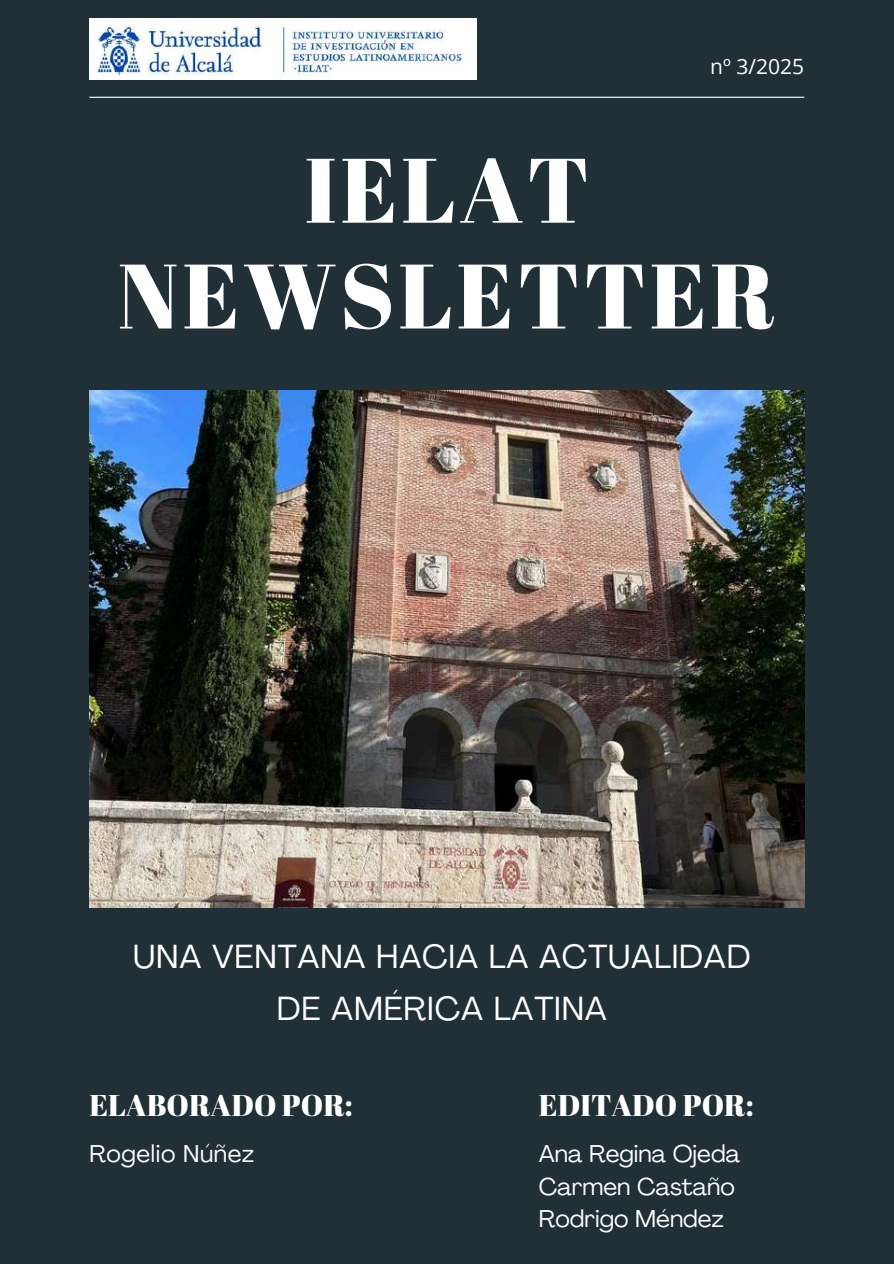
<style>
.page{position:relative;width:894px;height:1264px;background:#fff}
.page>*{position:absolute;margin:0;border:0;box-sizing:border-box;transform-origin:0 0}
.t1{font:91.2px/105.8px "Abril Fatface";letter-spacing:.04em;color:#fff;text-align:center}
.t2{font:33px/51.8px "Agrandir";letter-spacing:.025em;color:#fff;text-align:center}
.t3{font:30px "Abril Fatface";color:#fff}
.t4{font:24px/32.7px "Agrandir";color:#fff}
.t5{font:24px "Agrandir";letter-spacing:.025em;color:#fff}
.t6{font:21px "Open Sans";color:#fff}
</style>
<div class="page">
<div style="left:0;top:0;width:893px;height:1263px;background:#213036"></div>
<img style="left:89px;top:390px;width:715px;height:518px">
<hr style="left:89px;top:97px;width:715px;height:1px;background:#fff">
<img style="left:89px;top:18px;width:387px;height:62px">
<p class="t6" style="left:710px;top:52px;width:95px">nº 3/2025</p>
<h1 class="t1" style="left:118px;top:135px;width:659px">IELAT<br>NEWSLETTER</h1>
<p class="t2" style="left:133px;top:934px;width:618px">UNA VENTANA HACIA LA ACTUALIDAD<br>DE AMÉRICA LATINA</p>
<p class="t3" style="left:89px;top:1084px;width:265px">ELABORADO POR:</p>
<p class="t5" style="left:89px;top:1143px;width:166px">Rogelio Núñez</p>
<p class="t3" style="left:539px;top:1084px;width:216px">EDITADO POR:</p>
<p class="t4" style="left:539px;top:1139px;width:202px">Ana Regina Ojeda<br>Carmen Castaño<br>Rodrigo Méndez</p>
</div>
